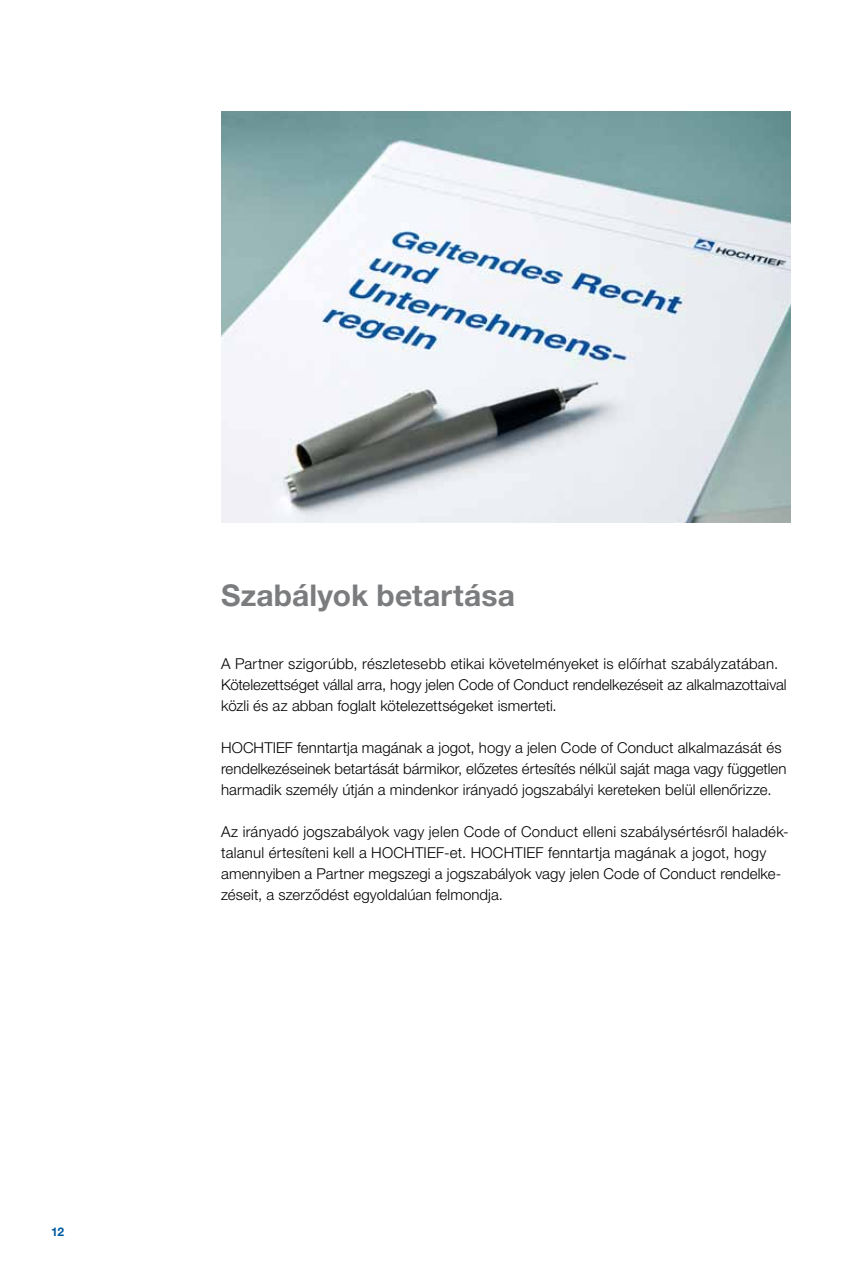
<style>
.page{position:relative;width:842px;height:1263px;background:#fff}
.page>*{position:absolute;margin:0;border:0;box-sizing:border-box;transform-origin:0 0}
.t1{font:700 30px "Helvetica Neue LT Pro";letter-spacing:.005em;color:#7b7c7e}
.t2{font:300 15px/21px "Helvetica Neue LT Pro";letter-spacing:.005em;color:#000}
.t3{font:700 12px "Helvetica Neue LT Pro";color:#005aa1}
</style>
<div class="page">
<img style="left:221px;top:112px;width:570px;height:410px">
<p class="t3" style="left:51px;top:1224px;width:15px">12</p>
<h1 class="t1" style="left:221px;top:576px;width:295px">Szabályok betartása</h1>
<p class="t2" style="left:221px;top:653px;width:567px">A Partner szigorúbb, részletesebb etikai követelményeket is előírhat szabályzatában.<br>Kötelezettséget vállal arra, hogy jelen Code of Conduct rendelkezéseit az alkalmazottaival közli és az abban foglalt kötelezettségeket ismerteti.</p>
<p class="t2" style="left:221px;top:737px;width:567px">HOCHTIEF fenntartja magának a jogot, hogy a jelen Code of Conduct alkalmazását és rendelkezéseinek betartását bármikor, előzetes értesítés nélkül saját maga vagy független harmadik személy útján a mindenkor irányadó jogszabályi kereteken belül ellenőrizze.</p>
<p class="t2" style="left:221px;top:821px;width:569px">Az irányadó jogszabályok vagy jelen Code of Conduct elleni szabálysértésről haladék&shy;talanul értesíteni kell a HOCHTIEF-et. HOCHTIEF fenntartja magának a jogot, hogy amennyiben a Partner megszegi a jogszabályok vagy jelen Code of Conduct rendelke&shy;zéseit, a szerződést egyoldalúan felmondja.</p>
</div>
